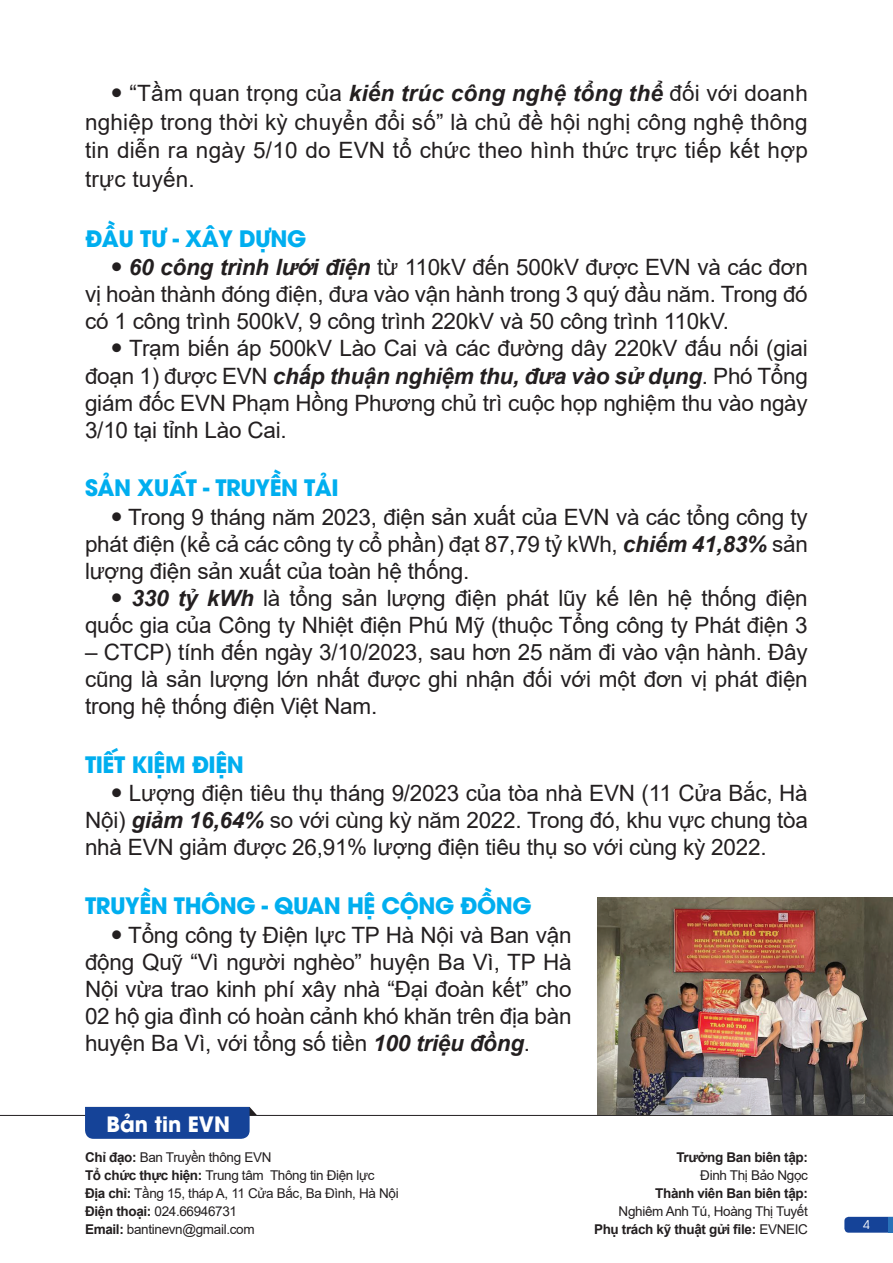
<style>
.page{position:relative;width:893px;height:1263px;background:#fff}
.page>*{position:absolute;margin:0;border:0;box-sizing:border-box;transform-origin:0 0}
.t1{font:22.5px/27px "Arial";letter-spacing:-.01em;color:#231f20;text-align:justify}
.t2{font:700 22.5px "UTM Avo";letter-spacing:-.02em;color:#00aeef}
.t3{font:700 21px "UTM Avo";color:#fff}
.t4{font:13.5px/18px "Arial";letter-spacing:-.025em;color:#231f20}
.t5{font:700 13.5px "Arial";letter-spacing:-.025em;color:#231f20}
.t6{font:12px "UTM Avo";color:#fff}
.s1{font-weight:700;font-style:italic}
.s2{font-weight:700}
</style>
<div class="page">
<svg style="left:844px;top:1217px;width:45px;height:16px"></svg>
<hr style="left:889px;top:1217px;width:4px;height:16px;background:#2972b9">
<hr style="left:0;top:1115px;width:893px;height:1px;background:#231f20">
<svg style="left:85px;top:1107px;width:172px;height:32px;background:#204b9c"></svg>
<img style="left:597px;top:898px;width:296px;height:216px">
<p class="t1" style="left:85px;top:79px;width:724px;line-height:28.5px;text-indent:45px">“Tầm quan trọng của <span class="s1">kiến trúc công nghệ tổng thể</span> đối với doanh nghiệp trong thời kỳ chuyển đổi số” là chủ đề hội nghị công nghệ thông tin diễn ra ngày 5/10 do EVN tổ chức theo hình thức trực tiếp kết hợp trực tuyến.</p>
<p class="t2" style="left:85px;top:220px;width:223px">ĐẦU TƯ - XÂY DỰNG</p>
<p class="t1" style="left:85px;top:254px;width:724px;text-indent:44px"><span class="s1">60 công trình lưới điện</span> từ 110kV đến 500kV được EVN và các đơn vị hoàn thành đóng điện, đưa vào vận hành trong 3 quý đầu năm. Trong đó có 1 công trình 500kV, 9 công trình 220kV và 50 công trình 110kV.</p>
<p class="t1" style="left:85px;top:335px;width:724px;text-indent:44px">Trạm biến áp 500kV Lào Cai và các đường dây 220kV đấu nối (giai đoạn 1) được EVN <span class="s1">chấp thuận nghiệm thu, đưa vào sử dụng</span>. Phó Tổng giám đốc EVN Phạm Hồng Phương chủ trì cuộc họp nghiệm thu vào ngày 3/10 tại tỉnh Lào Cai.</p>
<p class="t2" style="left:85px;top:469px;width:255px">SẢN XUẤT - TRUYỀN TẢI</p>
<p class="t1" style="left:85px;top:503px;width:724px;text-indent:43px">Trong 9 tháng năm 2023, điện sản xuất của EVN và các tổng công ty phát điện (kể cả các công ty cổ phần) đạt 87,79 tỷ kWh, <span class="s1">chiếm 41,83%</span> sản lượng điện sản xuất của toàn hệ thống.</p>
<p class="t1" style="left:85px;top:584px;width:724px;text-align:right"><span class="s1">330 tỷ kWh</span> là tổng sản lượng điện phát lũy kế lên hệ thống điện quốc gia của Công ty Nhiệt điện Phú Mỹ (thuộc Tổng công ty Phát điện 3</p>
<p class="t1" style="left:85px;top:638px;width:724px">– CTCP) tính đến ngày 3/10/2023, sau hơn 25 năm đi vào vận hành. Đây cũng là sản lượng lớn nhất được ghi nhận đối với một đơn vị phát điện trong hệ thống điện Việt Nam.</p>
<p class="t2" style="left:85px;top:746px;width:160px">TIẾT KIỆM ĐIỆN</p>
<p class="t1" style="left:85px;top:780px;width:724px;text-indent:44px">Lượng điện tiêu thụ tháng 9/2023 của tòa nhà EVN (11 Cửa Bắc, Hà Nội) <span class="s1">giảm 16,64%</span> so với cùng kỳ năm 2022. Trong đó, khu vực chung tòa nhà EVN giảm được 26,91% lượng điện tiêu thụ so với cùng kỳ 2022.</p>
<p class="t2" style="left:85px;top:887px;width:448px">TRUYỀN THÔNG - QUAN HỆ CỘNG ĐỒNG</p>
<p class="t1" style="left:85px;top:921px;width:488px;text-indent:43px">Tổng công ty Điện lực TP Hà Nội và Ban vận động Quỹ “Vì người nghèo” huyện Ba Vì, TP Hà Nội vừa trao kinh phí xây nhà “Đại đoàn kết” cho 02 hộ gia đình có hoàn cảnh khó khăn trên địa bàn huyện Ba Vì, với tổng số tiền <span class="s1">100 triệu đồng</span>.</p>
<p class="t3" style="left:107px;top:1107px;width:122px">BẢN TIN EVN</p>
<p class="t4" style="left:85px;top:1148px;width:315px"><span class="s2">Chỉ đạo:</span> Ban Truyền thông EVN<br><span class="s2">Tổ chức thực hiện:</span> Trung tâm Thông tin Điện lực<br><span class="s2">Địa chỉ:</span> Tầng 15, tháp A, 11 Cửa Bắc, Ba Đình, Hà Nội <span class="s2">Điện thoại:</span> 024.66946731<br><span class="s2">Email:</span> bantinevn@gmail.com</p>
<p class="t5" style="left:676px;top:1147px;width:133px">Trưởng Ban biên tập:</p>
<p class="t4" style="left:700px;top:1166px;width:109px">Đinh Thị Bảo Ngọc</p>
<p class="t5" style="left:655px;top:1183px;width:154px">Thành viên Ban biên tập:</p>
<p class="t4" style="left:594px;top:1202px;width:215px;text-align:right">Nghiêm Anh Tú, Hoàng Thị Tuyết<br><span class="s2">Phụ trách kỹ thuật gửi file:</span> EVNEIC</p>
<p class="t6" style="left:863px;top:1215px;width:8px">4</p>
</div>
